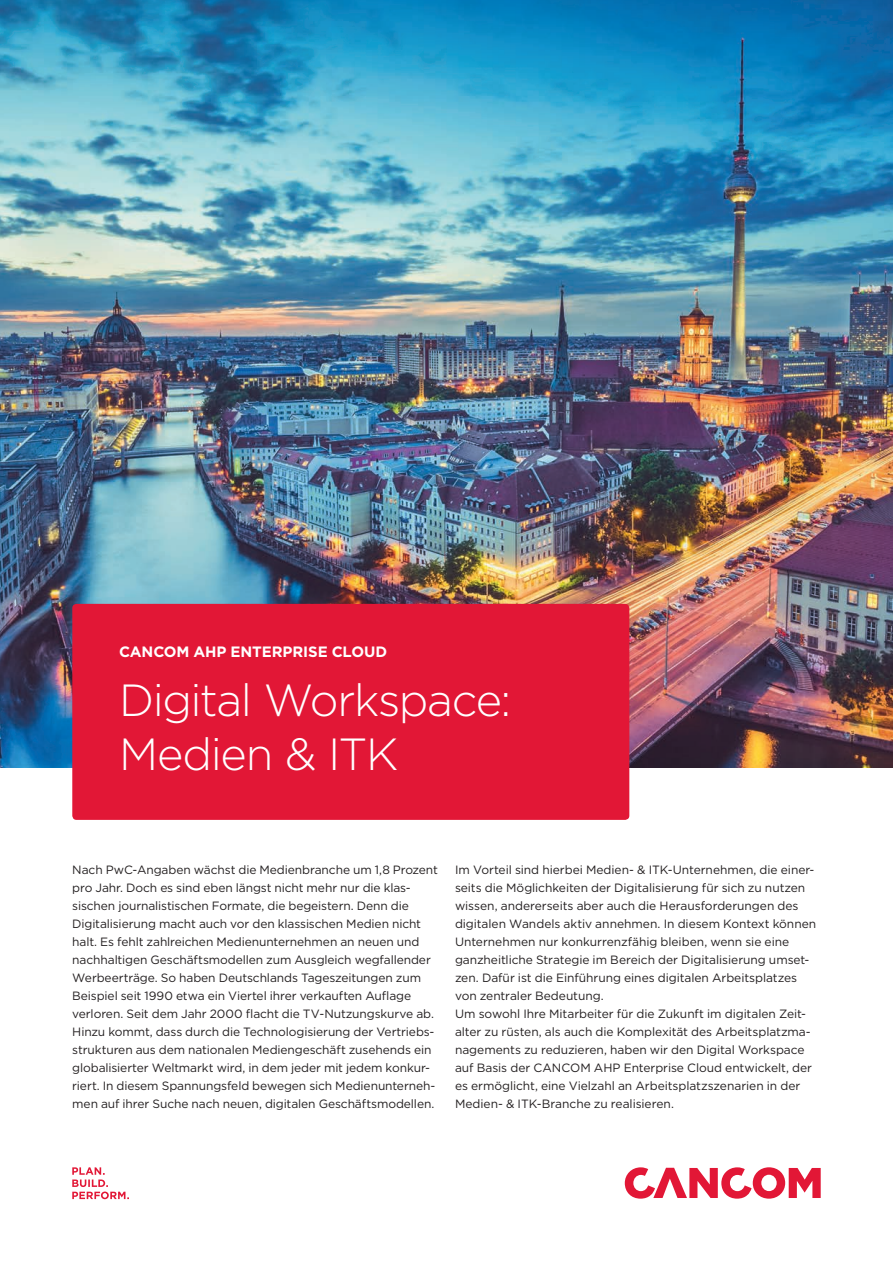
<style>
.page{position:relative;width:893px;height:1263px;background:#fff}
.page>*{position:absolute;margin:0;border:0;box-sizing:border-box;transform-origin:0 0}
.Headline_30pt{font:300 45px/54px "Gotham";letter-spacing:-.035em;color:#fff}
.A4_Rubrik_10pt{font:700 15px "Gotham";letter-spacing:-.005em;color:#fff}
.Fliesstext_ohneAbsat{font:12px/18px "Gotham";letter-spacing:-.005em;color:#231f20}
</style>
<div class="page">
<img style="left:0;top:0;width:893px;height:767px">
<div style="left:72px;top:604px;width:557px;height:216px;background:#e21736;border-radius:4px"></div>
<svg style="left:72px;top:1167px;width:57px;height:32px"></svg>
<svg style="left:625px;top:1167px;width:196px;height:32px"></svg>
<p class="A4_Rubrik_10pt" style="left:119px;top:642px;width:270px">CANCOM AHP ENTERPRISE CLOUD</p>
<p class="Headline_30pt" style="left:119px;top:671px;width:394px">Digital Workspace:<br>Medien &amp; ITK</p>
<p class="Fliesstext_ohneAbsat" style="left:72px;top:860px;width:367px">Nach PwC-Angaben wächst die Medienbranche um 1,8 Prozent pro Jahr. Doch es sind eben längst nicht mehr nur die klas&shy;sischen journalistischen Formate, die begeistern. Denn die Digitalisierung macht auch vor den klassischen Medien nicht halt. Es fehlt zahlreichen Medienunternehmen an neuen und nachhaltigen Geschäftsmodellen zum Ausgleich wegfallender Werbeerträge. So haben Deutschlands Tageszeitungen zum Beispiel seit 1990 etwa ein Viertel ihrer verkauften Auflage verloren. Seit dem Jahr 2000 flacht die TV-Nutzungskurve ab.<br>Hinzu kommt, dass durch die Technologisierung der Vertriebs&shy;strukturen aus dem nationalen Mediengeschäft zusehends ein globalisierter Weltmarkt wird, in dem jeder mit jedem konkur&shy;riert. In diesem Spannungsfeld bewegen sich Medienunterneh&shy;men auf ihrer Suche nach neuen, digitalen Geschäftsmodellen.</p>
<p class="Fliesstext_ohneAbsat" style="left:455px;top:860px;width:363px">Im Vorteil sind hierbei Medien- &amp; ITK-Unternehmen, die einer&shy;seits die Möglichkeiten der Digitalisierung für sich zu nutzen wissen, andererseits aber auch die Herausforderungen des digitalen Wandels aktiv annehmen. In diesem Kontext können Unternehmen nur konkurrenzfähig bleiben, wenn sie eine ganzheitliche Strategie im Bereich der Digitalisierung umset&shy;zen. Dafür ist die Einführung eines digitalen Arbeitsplatzes von zentraler Bedeutung.</p>
<p class="Fliesstext_ohneAbsat" style="left:455px;top:1004px;width:358px">Um sowohl Ihre Mitarbeiter für die Zukunft im digitalen Zeit&shy;alter zu rüsten, als auch die Komplexität des Arbeitsplatzma&shy;nagements zu reduzieren, haben wir den Digital Workspace auf Basis der CANCOM AHP Enterprise Cloud entwickelt, der es ermöglicht, eine Vielzahl an Arbeitsplatzszenarien in der Medien- &amp; ITK-Branche zu realisieren.</p>
</div>
